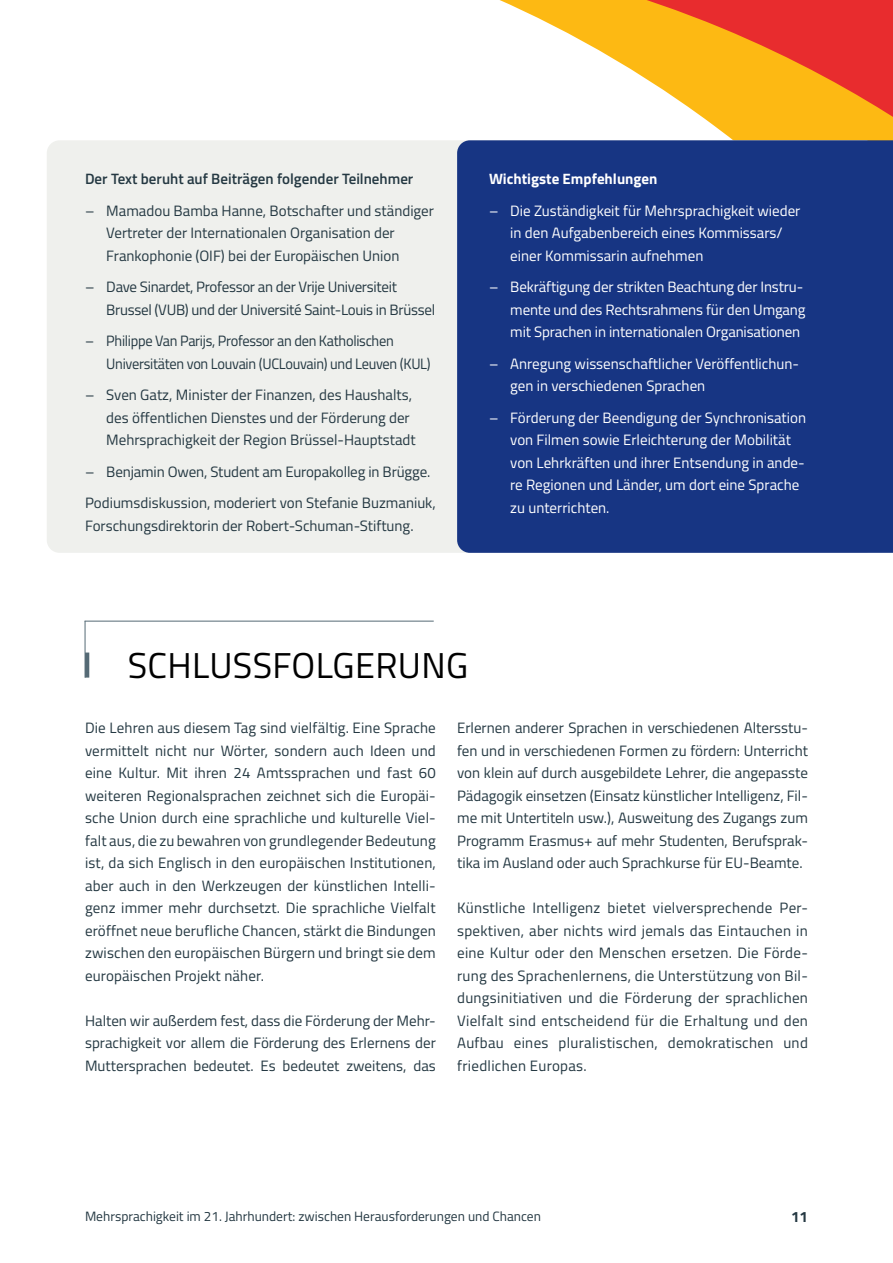
<style>
.page{position:relative;width:893px;height:1263px;background:#fff}
.page>*{position:absolute;margin:0;border:0;box-sizing:border-box;transform-origin:0 0}
.t1{font:36px "Titillium";letter-spacing:.01em;color:#000}
.t2{font:15px/22.5px "Titillium";color:#243842;text-align:justify}
.t3{font:15px/22.5px "Titillium";color:#fff}
.t4{font:15px/22.5px "Titillium";letter-spacing:-.02em;color:#243842}
.t5{font:15px/22.5px "Titillium";letter-spacing:-.02em;color:#243842;scale:.96 1}
.t6{font:600 15px "Titillium";color:#243842}
.t7{font:700 15px "Titillium";color:#fff}
.t8{font:700 15px "Titillium";color:#243842}
.t9{font:13.5px "Titillium";color:#243842}
</style>
<div class="page">
<svg style="left:500px;top:0;width:393px;height:140px"></svg>
<svg style="left:602px;top:0;width:291px;height:125px;background:#f58f38"></svg>
<hr style="left:85px;top:621px;width:1px;height:57px;background:#556a75">
<hr style="left:85px;top:621px;width:349px;height:1px;background:#556a75">
<hr style="left:85px;top:652px;width:4px;height:26px;background:#556a75">
<div style="left:47px;top:140px;width:410px;height:413px;background:#eff0ed"></div>
<div style="left:457px;top:140px;width:436px;height:413px;background:#173583"></div>
<p class="t6" style="left:85px;top:168px;width:330px">Der Text beruht auf Beiträgen folgender Teilnehmer</p>
<p class="t2" style="left:106px;top:198px;width:329px;text-align:left;text-indent:-21px">– Mamadou Bamba Hanne, Botschafter und ständiger<br>Vertreter der Internationalen Organisation der<br>Frankophonie (OIF) bei der Europäischen Union</p>
<p class="t4" style="left:106px;top:275px;width:330px;text-indent:-21px">– Dave Sinardet, Professor an der Vrije Universiteit<br>Brussel (VUB) und der Université Saint-Louis in Brüssel</p>
<p class="t5" style="left:106px;top:329px;width:339px;text-indent:-21px">– Philippe Van Parijs, Professor an den Katholischen<br>Universitäten von Louvain (UCLouvain) und Leuven (KUL)</p>
<p class="t2" style="left:106px;top:383px;width:311px;text-align:left;text-indent:-21px">– Sven Gatz, Minister der Finanzen, des Haushalts, des öffentlichen Dienstes und der Förderung der<br>Mehrsprachigkeit der Region Brüssel-Hauptstadt</p>
<p class="t2" style="left:85px;top:455px;width:352px;line-height:31.5px">– Benjamin Owen, Student am Europakolleg in Brügge.<br>Podiumsdiskussion, moderiert von Stefanie Buzmaniuk,</p>
<p class="t2" style="left:85px;top:513px;width:330px">Forschungsdirektorin der Robert-Schuman-Stiftung.</p>
<p class="t7" style="left:489px;top:167px;width:170px">Wichtigste Empfehlungen</p>
<p class="t3" style="left:510px;top:198px;width:292px;text-indent:-21px">– Die Zuständigkeit für Mehrsprachigkeit wieder in den Aufgabenbereich eines Kommissars/ einer Kommissarin aufnehmen</p>
<p class="t3" style="left:510px;top:275px;width:297px;text-indent:-21px">– Bekräftigung der strikten Beachtung der Instru&shy;mente und des Rechtsrahmens für den Umgang mit Sprachen in internationalen Organisationen</p>
<p class="t3" style="left:510px;top:351px;width:290px;text-indent:-21px">– Anregung wissenschaftlicher Veröffentlichun&shy;gen in verschiedenen Sprachen</p>
<p class="t3" style="left:510px;top:405px;width:297px;text-indent:-21px">– Förderung der Beendigung der Synchronisation von Filmen sowie Erleichterung der Mobilität von Lehrkräften und ihrer Entsendung in ande&shy;re Regionen und Länder, um dort eine Sprache zu unterrichten.</p>
<h1 class="t1" style="left:128px;top:639px;width:342px">SCHLUSSFOLGERUNG</h1>
<p class="t2" style="left:85px;top:716px;width:352px">Die Lehren aus diesem Tag sind vielfältig. Eine Sprache vermittelt nicht nur Wörter, sondern auch Ideen und eine Kultur. Mit ihren 24 Amtssprachen und fast 60 weiteren Regionalsprachen zeichnet sich die Europäi&shy;sche Union durch eine sprachliche und kulturelle Viel&shy;falt aus, die zu bewahren von grundlegender Bedeutung ist, da sich Englisch in den europäischen Institutionen, aber auch in den Werkzeugen der künstlichen Intelli&shy;genz immer mehr durchsetzt. Die sprachliche Vielfalt eröffnet neue berufliche Chancen, stärkt die Bindungen zwischen den europäischen Bürgern und bringt sie dem europäischen Projekt näher.</p>
<p class="t2" style="left:85px;top:1008px;width:352px">Halten wir außerdem fest, dass die Förderung der Mehr&shy;sprachigkeit vor allem die Förderung des Erlernens der Muttersprachen bedeutet. Es bedeutet zweitens, das</p>
<p class="t2" style="left:457px;top:716px;width:352px">Erlernen anderer Sprachen in verschiedenen Altersstu&shy;fen und in verschiedenen Formen zu fördern: Unterricht von klein auf durch ausgebildete Lehrer, die angepasste Pädagogik einsetzen (Einsatz künstlicher Intelligenz, Fil&shy;me mit Untertiteln usw.), Ausweitung des Zugangs zum Programm Erasmus+ auf mehr Studenten, Berufsprak&shy;tika im Ausland oder auch Sprachkurse für EU-Beamte.</p>
<p class="t2" style="left:457px;top:896px;width:352px">Künstliche Intelligenz bietet vielversprechende Per&shy;spektiven, aber nichts wird jemals das Eintauchen in eine Kultur oder den Menschen ersetzen. Die Förde&shy;rung des Sprachenlernens, die Unterstützung von Bil&shy;dungsinitiativen und die Förderung der sprachlichen Vielfalt sind entscheidend für die Erhaltung und den Aufbau eines pluralistischen, demokratischen und friedlichen Europas.</p>
<p class="t9" style="left:85px;top:1206px;width:457px">Mehrsprachigkeit im 21. Jahrhundert: zwischen Herausforderungen und Chancen</p>
<p class="t8" style="left:791px;top:1205px;width:18px">11</p>
</div>
